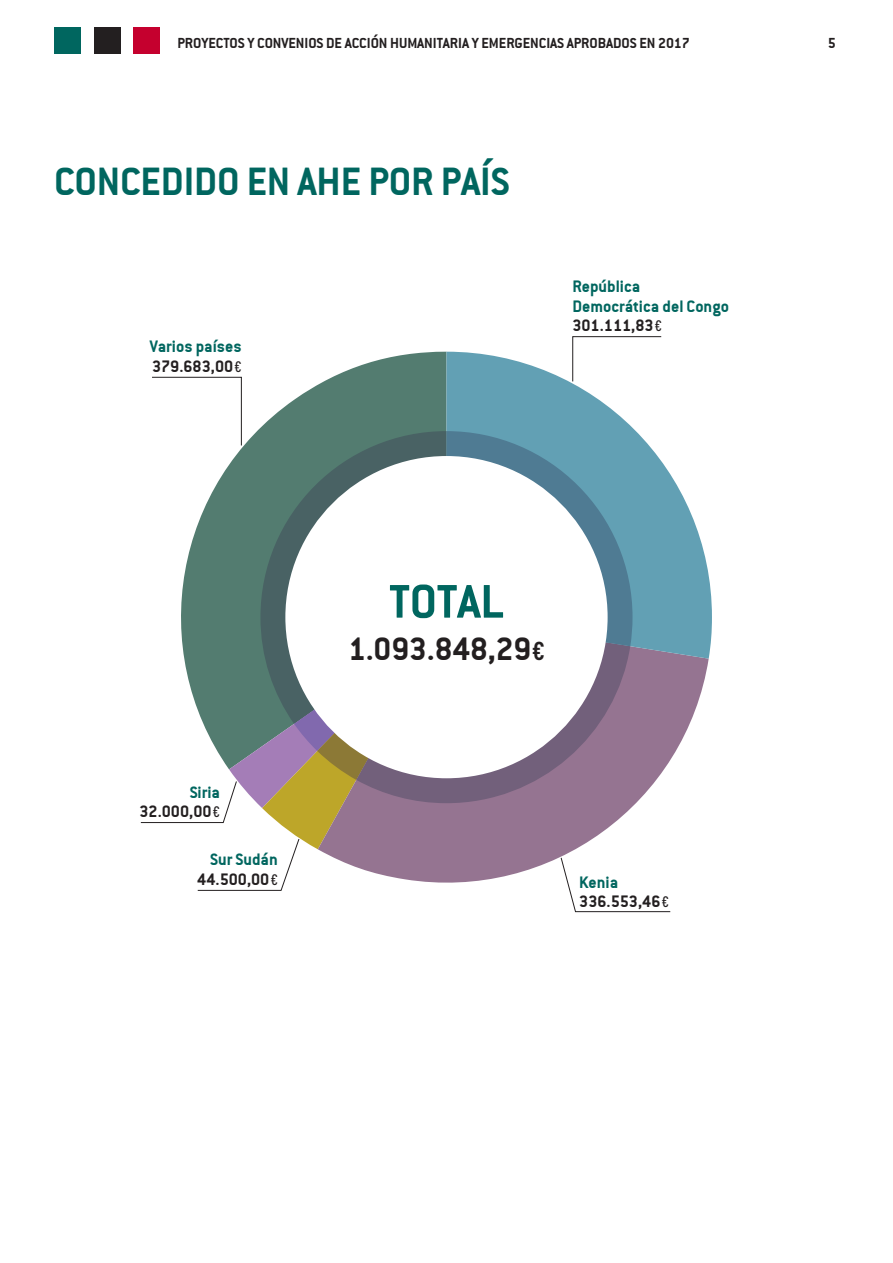
<style>
.page{position:relative;width:893px;height:1263px;background:#fff}
.page>*{position:absolute;margin:0;border:0;box-sizing:border-box;transform-origin:0 0}
.t1{font:51.75px "Conduit ITCTT Bold";letter-spacing:-.005em;color:#00665f}
.t2{font:42.75px "Conduit ITCTT Bold";letter-spacing:-.005em;color:#00665f}
.t3{font:35.25px "Conduit ITCTT Bold";letter-spacing:-.005em;color:#231f20}
.t4{font:18px/19.5px "Conduit ITCTT Bold";color:#231f20;text-align:right}
.t5{font:18px/19.5px "Conduit ITCTT Bold";color:#00665f}
.t6{font:15.75px "Conduit ITCTT Bold";letter-spacing:-.005em;color:#231f20}
.s1{font-family:"DIN Cond";font-weight:500;font-size:15px}
.s2{color:#00665f}
.s3{font-family:"DIN Cond";font-weight:700;font-size:25.5px}
</style>
<div class="page">
<div style="left:134px;top:27px;width:26px;height:27px;background:#c5002e"></div>
<div style="left:94px;top:27px;width:26px;height:27px;background:#231f20"></div>
<div style="left:54px;top:27px;width:27px;height:27px;background:#00665f"></div>
<svg style="left:671px;top:659px;width:38px;height:100px;fill:#957491"></svg>
<svg style="left:671px;top:475px;width:41px;height:184px;fill:#62a0b4"></svg>
<svg style="left:140px;top:336px;width:531px;height:576px"></svg>
<div style="left:285px;top:456px;width:323px;height:322px;background:#fff;border-radius:50%"></div>
<p class="t6" style="left:177px;top:34px;width:514px">PROYECTOS Y CONVENIOS DE ACCIÓN HUMANITARIA Y EMERGENCIAS APROBADOS EN 2017</p>
<p class="t6" style="left:828px;top:34px;width:9px">5</p>
<p class="t2" style="left:54px;top:157px;width:457px">CONCEDIDO EN AHE POR PAÍS</p>
<p class="t5" style="left:150px;top:336px;width:94px">Varios países</p>
<p class="t4" style="left:152px;top:356px;width:91px">379.683,00<span class="s1">€</span></p>
<p class="t5" style="left:572px;top:276px;width:158px">República<br>Democrática del Congo</p>
<p class="t4" style="left:572px;top:315px;width:91px">301.111,83<span class="s1">€</span></p>
<p class="t4" style="left:139px;top:782px;width:82px"><span class="s2">Siria<br></span>32.000,00<span class="s1">€</span></p>
<p class="t5" style="left:210px;top:850px;width:69px">Sur Sudán</p>
<p class="t4" style="left:197px;top:869px;width:82px">44.500,00<span class="s1">€</span></p>
<p class="t1" style="left:389px;top:571px;width:116px">TOTAL</p>
<p class="t3" style="left:348px;top:629px;width:198px">1.093.848,29<span class="s3">€</span></p>
<p class="t5" style="left:579px;top:872px;width:41px">Kenia</p>
<p class="t4" style="left:579px;top:891px;width:91px">336.553,46<span class="s1">€</span></p>
</div>
